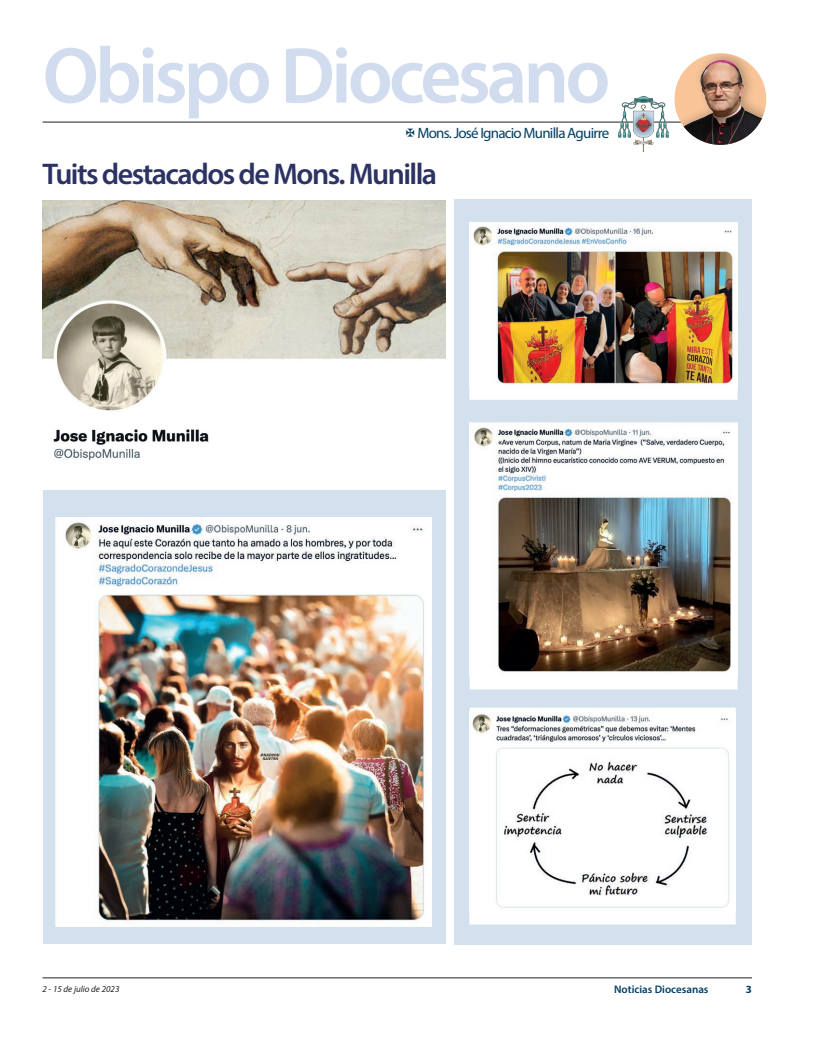
<style>
.page{position:relative;width:823px;height:1049px;background:#fff}
.page>*{position:absolute;margin:0;border:0;box-sizing:border-box;transform-origin:0 0}
.t1{font:600 80px "Myriad Pro";letter-spacing:-.05em;color:#d1dcef}
.t2{font:600 30px "Myriad Pro";letter-spacing:-.05em;color:#2c3363}
.t3{font:15px "Myriad Pro";letter-spacing:-.05em;color:#043e62}
.t4{font:600 11px "Myriad Pro";color:#043e62}
.t5{font:700 11px "Myriad Pro";color:#043e62}
.t6{font:italic 9px "Myriad Pro";color:#231f20}
</style>
<div class="page">
<hr style="left:43px;top:978px;width:708px;height:1px;background:#231f20">
<hr style="left:43px;top:122px;width:708px;height:1px;background:#231f20">
<div style="left:674px;top:53px;width:91px;height:92px;background:#231f20;opacity:.3"></div>
<img style="left:674px;top:59px;width:91px;height:86px">
<img style="left:617px;top:96px;width:51px;height:56px">
<div style="left:43px;top:490px;width:402px;height:454px;background:#d3e1ef"></div>
<img style="left:43px;top:200px;width:402px;height:261px">
<div style="left:416px;top:362px;width:90px;height:38px;background:#fff"></div>
<div style="left:454px;top:199px;width:297px;height:745px;background:#d3e1ef"></div>
<img style="left:469px;top:222px;width:268px;height:165px">
<img style="left:55px;top:518px;width:376px;height:408px">
<img style="left:469px;top:422px;width:268px;height:254px">
<img style="left:469px;top:711px;width:266px;height:200px">
<div style="left:469px;top:387px;width:268px;height:13px;background:#fff"></div>
<div style="left:469px;top:676px;width:268px;height:13px;background:#fff"></div>
<div style="left:469px;top:911px;width:266px;height:13px;background:#fff"></div>
<svg style="left:469px;top:707px;width:266px;height:4px"></svg>
<p class="t1" style="left:43px;top:25px;width:569px">Obispo Diocesano</p>
<p class="t3" style="left:417px;top:124px;width:193px">Mons. José Ignacio Munilla Aguirre</p>
<p class="t2" style="left:43px;top:155px;width:396px">Tuits destacados de Mons. Munilla</p>
<p class="t6" style="left:43px;top:983px;width:78px">2 - 15 de julio de 2023</p>
<p class="t4" style="left:613px;top:982px;width:96px">Noticias Diocesanas</p>
<p class="t5" style="left:745px;top:982px;width:8px">3</p>
</div>
